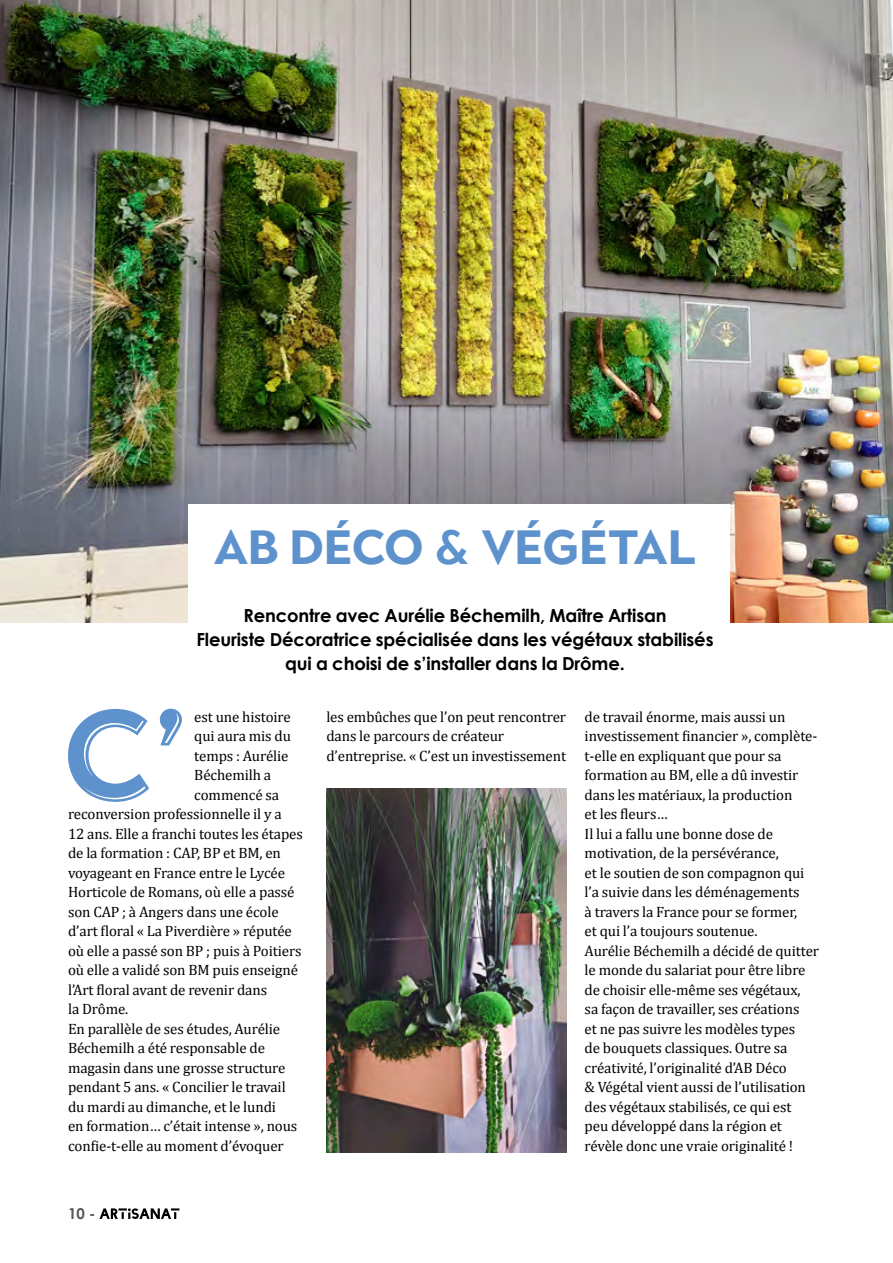
<style>
.page{position:relative;width:893px;height:1263px;background:#fff}
.page>*{position:absolute;margin:0;border:0;box-sizing:border-box;transform-origin:0 0}
.Texte_Lettrine{font:700 126.45px "Town 22 Emboss";color:#5e92cd}
.t1{font:700 48px "Town 10 Display";color:#5e92cd}
.Chapeau{font:700 18px/24px "Century Gothic";letter-spacing:-.01em;color:#000;text-align:center}
.Texte_Lettrine-2{font:15px/19.5px "Cambria";letter-spacing:-.005em;color:#000}
.t2{font:700 15px "Century Gothic";color:#575756}
</style>
<div class="page">
<img style="left:0;top:0;width:893px;height:622px">
<div style="left:188px;top:504px;width:542px;height:149px;background:#fff"></div>
<img style="left:326px;top:788px;width:241px;height:364px">
<svg style="left:100px;top:1208px;width:79px;height:11px"></svg>
<h1 class="t1" style="left:214px;top:520px;width:484px">AB DÉCO &amp; VÉGÉTAL</h1>
<p class="Chapeau" style="left:196px;top:603px;width:519px">Rencontre avec Aurélie Béchemilh, Maître Artisan<br>Fleuriste Décoratrice spécialisée dans les végétaux stabilisés qui a choisi de s’installer dans la Drôme.</p>
<p class="Texte_Lettrine" style="left:64px;top:683px;width:128px">C’</p>
<p class="Texte_Lettrine-2" style="left:194px;top:707px;width:98px">est une histoire</p>
<p class="Texte_Lettrine-2" style="left:194px;top:726px;width:98px">qui aura mis du</p>
<p class="Texte_Lettrine-2" style="left:194px;top:746px;width:96px">temps : Aurélie</p>
<p class="Texte_Lettrine-2" style="left:194px;top:765px;width:78px">Béchemilh a</p>
<p class="Texte_Lettrine-2" style="left:194px;top:785px;width:86px">commencé sa</p>
<p class="Texte_Lettrine-2" style="left:68px;top:804px;width:215px">reconversion professionnelle il y a</p>
<p class="Texte_Lettrine-2" style="left:68px;top:824px;width:236px">12 ans. Elle a franchi toutes les étapes</p>
<p class="Texte_Lettrine-2" style="left:68px;top:843px;width:214px">de la formation : CAP, BP et BM, en</p>
<p class="Texte_Lettrine-2" style="left:68px;top:863px;width:219px">voyageant en France entre le Lycée</p>
<p class="Texte_Lettrine-2" style="left:68px;top:882px;width:228px">Horticole de Romans, où elle a passé</p>
<p class="Texte_Lettrine-2" style="left:68px;top:902px;width:212px">son CAP ; à Angers dans une école</p>
<p class="Texte_Lettrine-2" style="left:68px;top:921px;width:225px">d’art floral « La Piverdière » réputée</p>
<p class="Texte_Lettrine-2" style="left:68px;top:941px;width:235px">où elle a passé son BP ; puis à Poitiers</p>
<p class="Texte_Lettrine-2" style="left:68px;top:960px;width:232px">où elle a validé son BM puis enseigné</p>
<p class="Texte_Lettrine-2" style="left:68px;top:980px;width:201px">l’Art floral avant de revenir dans</p>
<p class="Texte_Lettrine-2" style="left:68px;top:999px;width:62px">la Drôme.</p>
<p class="Texte_Lettrine-2" style="left:68px;top:1019px;width:231px">En parallèle de ses études, Aurélie Béchemilh a été responsable de magasin dans une grosse structure pendant 5 ans. « Concilier le travail du mardi au dimanche, et le lundi<br>en formation… c’était intense », nous confie-t-elle au moment d’évoquer</p>
<p class="t2" style="left:68px;top:1204px;width:29px">10 -</p>
<p class="Texte_Lettrine-2" style="left:326px;top:707px;width:241px">les embûches que l’on peut rencontrer dans le parcours de créateur d’entreprise. « C’est un investissement</p>
<p class="Texte_Lettrine-2" style="left:585px;top:707px;width:234px">de travail énorme, mais aussi un investissement financier », complète&shy;t-elle en expliquant que pour sa formation au BM, elle a dû investir dans les matériaux, la production<br>et les fleurs…</p>
<p class="Texte_Lettrine-2" style="left:585px;top:824px;width:221px">Il lui a fallu une bonne dose de motivation, de la persévérance,<br>et le soutien de son compagnon qui l’a suivie dans les déménagements à travers la France pour se former, et qui l’a toujours soutenue.</p>
<p class="Texte_Lettrine-2" style="left:585px;top:941px;width:236px">Aurélie Béchemilh a décidé de quitter le monde du salariat pour être libre de choisir elle-même ses végétaux,<br>sa façon de travailler, ses créations<br>et ne pas suivre les modèles types<br>de bouquets classiques. Outre sa créativité, l’originalité d’AB Déco<br>&amp; Végétal vient aussi de l’utilisation des végétaux stabilisés, ce qui est<br>peu développé dans la région et révèle donc une vraie originalité !</p>
</div>
